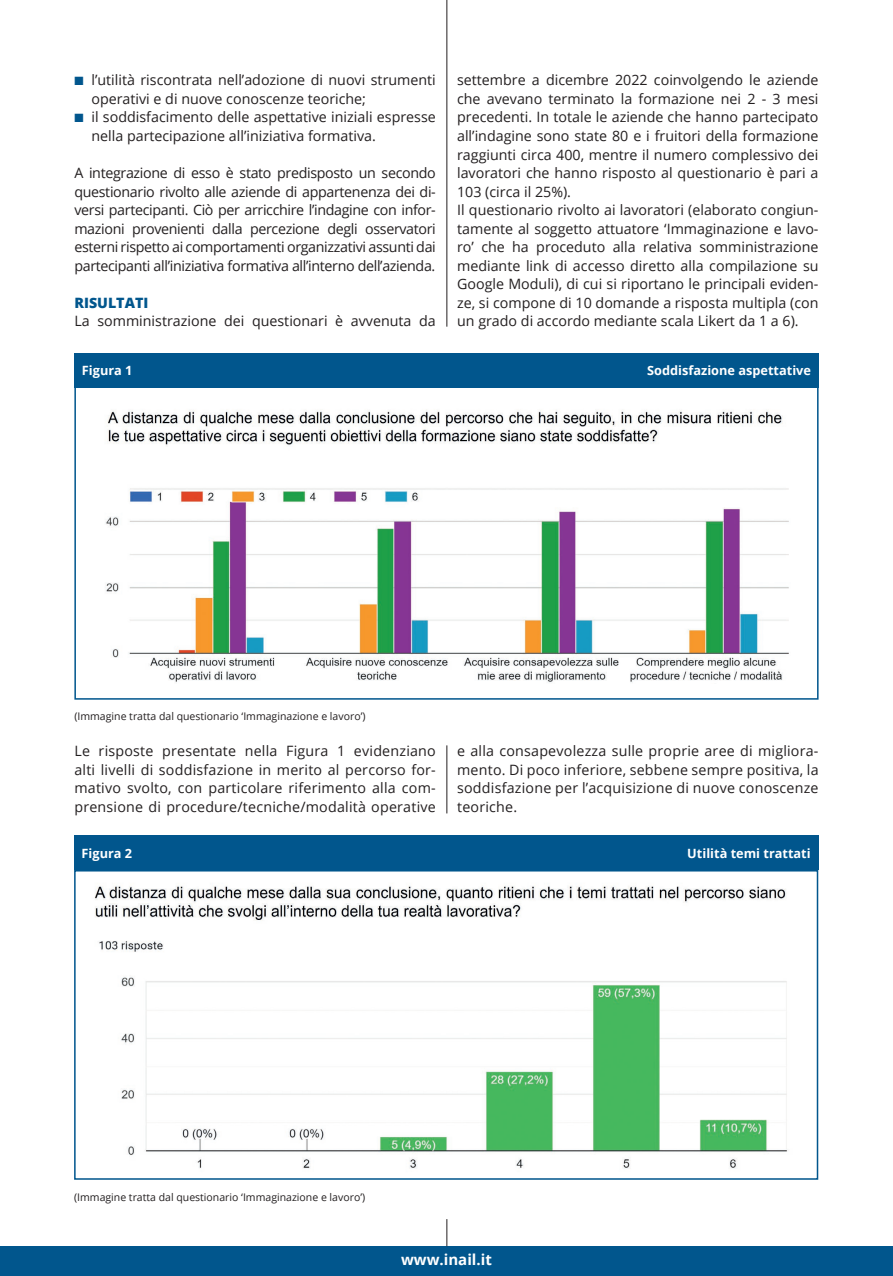
<style>
.page{position:relative;width:893px;height:1276px;background:#fff}
.page>*{position:absolute;margin:0;border:0;box-sizing:border-box;transform-origin:0 0}
.t1{font:700 15px "Open Sans";color:#fff}
.t2{font:14.25px/18.6px "Open Sans";color:#231f20;text-align:justify}
.t3{font:800 14.25px "Open Sans";color:#01568d}
.t4{font:700 12.75px "Open Sans";color:#fff}
.t5{font:10.5px "Open Sans";color:#231f20}
.s1{color:#01568d}
</style>
<div class="page">
<div style="left:0;top:1246px;width:893px;height:30px;background:#01568d"></div>
<img style="left:94px;top:885px;width:694px;height:284px">
<hr style="left:446px;top:745px;width:1px;height:68px;background:#231f20">
<div style="left:74px;top:836px;width:744px;height:34px;background:#01568d"></div>
<div style="left:74px;top:870px;width:744px;height:309px;border:2px solid #01568d"></div>
<hr style="left:446px;top:0;width:1px;height:327px;background:#231f20">
<div style="left:74px;top:353px;width:745px;height:34px;background:#01568d"></div>
<div style="left:74px;top:386px;width:745px;height:313px;border:2px solid #01568d"></div>
<img style="left:105px;top:410px;width:684px;height:273px">
<svg style="left:446px;top:1219px;width:1px;height:27px"></svg>
<p class="t2" style="left:91px;top:70px;width:346px;text-indent:-17px"><span class="s1">■</span> l’utilità riscontrata nell’adozione di nuovi strumenti operativi e di nuove conoscenze teoriche;</p>
<p class="t2" style="left:91px;top:108px;width:346px;text-indent:-17px"><span class="s1">■</span> il soddisfacimento delle aspettative iniziali espresse nella partecipazione all’iniziativa formativa.</p>
<p class="t2" style="left:74px;top:163px;width:363px">A integrazione di esso è stato predisposto un secondo questionario rivolto alle aziende di appartenenza dei di&shy;versi partecipanti. Ciò per arricchire l’indagine con infor&shy;mazioni provenienti dalla percezione degli osservatori esterni rispetto ai comportamenti organizzativi assunti dai partecipanti all’iniziativa formativa all’interno dell’azienda.</p>
<p class="t3" style="left:74px;top:292px;width:76px">RISULTATI</p>
<p class="t2" style="left:74px;top:311px;width:363px">La somministrazione dei questionari è avvenuta da</p>
<p class="t2" style="left:457px;top:70px;width:363px">settembre a dicembre 2022 coinvolgendo le aziende che avevano terminato la formazione nei 2 - 3 mesi precedenti. In totale le aziende che hanno partecipato all’indagine sono state 80 e i fruitori della formazione raggiunti circa 400, mentre il numero complessivo dei lavoratori che hanno risposto al questionario è pari a 103 (circa il 25%).</p>
<p class="t2" style="left:457px;top:200px;width:363px">Il questionario rivolto ai lavoratori (elaborato congiun&shy;tamente al soggetto attuatore ‘Immaginazione e lavo&shy;ro’ che ha proceduto alla relativa somministrazione mediante link di accesso diretto alla compilazione su Google Moduli), di cui si riportano le principali eviden&shy;ze, si compone di 10 domande a risposta multipla (con un grado di accordo mediante scala Likert da 1 a 6).</p>
<p class="t4" style="left:82px;top:361px;width:52px">Figura 1</p>
<p class="t4" style="left:647px;top:361px;width:165px">Soddisfazione aspettative</p>
<p class="t5" style="left:74px;top:709px;width:293px">(Immagine tratta dal questionario ‘Immaginazione e lavoro’)</p>
<p class="t2" style="left:74px;top:741px;width:363px">Le risposte presentate nella Figura 1 evidenziano alti livelli di soddisfazione in merito al percorso for&shy;mativo svolto, con particolare riferimento alla com&shy;prensione di procedure/tecniche/modalità operative</p>
<p class="t2" style="left:457px;top:741px;width:363px">e alla consapevolezza sulle proprie aree di migliora&shy;mento. Di poco inferiore, sebbene sempre positiva, la soddisfazione per l’acquisizione di nuove conoscenze teoriche.</p>
<p class="t4" style="left:82px;top:844px;width:52px">Figura 2</p>
<p class="t4" style="left:687px;top:844px;width:125px">Utilità temi trattati</p>
<p class="t5" style="left:74px;top:1189px;width:293px">(Immagine tratta dal questionario ‘Immaginazione e lavoro’)</p>
<p class="t1" style="left:401px;top:1249px;width:92px">www.inail.it</p>
</div>
